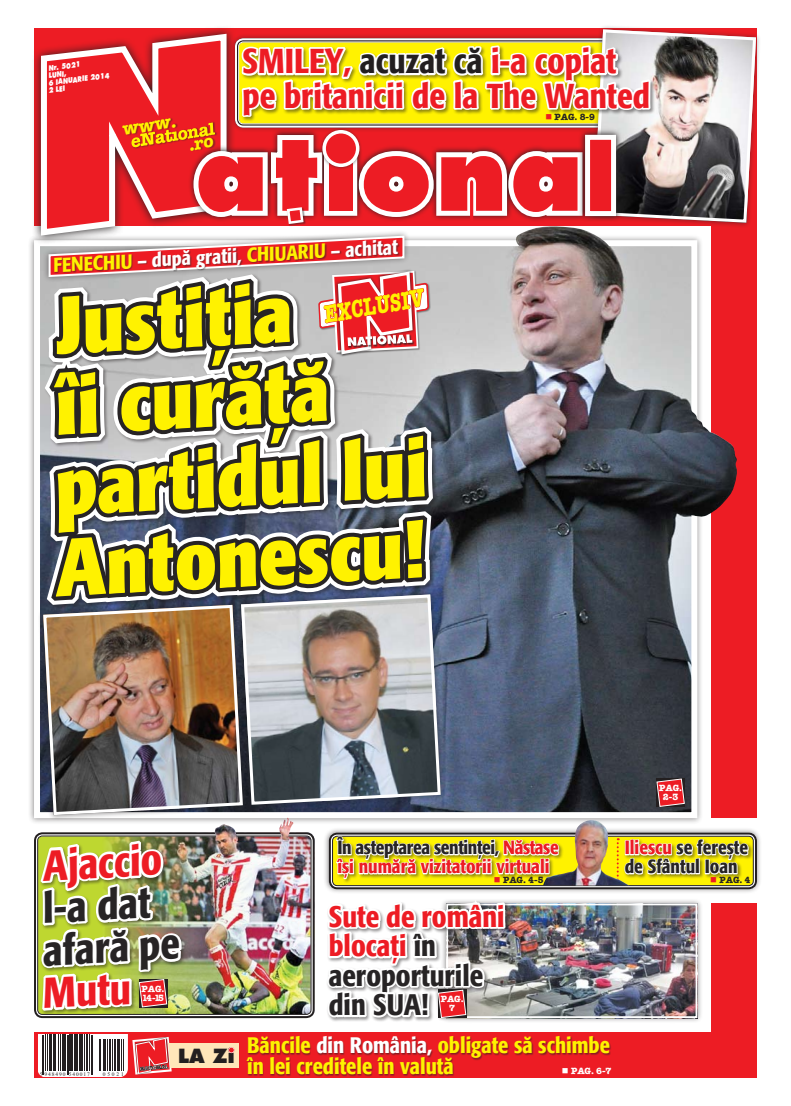
<style>
.page{position:relative;width:791px;height:1106px;background:#fff}
.page>*{position:absolute;margin:0;border:0;box-sizing:border-box;transform-origin:0 0}
.t1{font:100.7px "Futura Extra Bold Rom";color:#ed1c24}
.t2{font:700 condensed 80.6px/80.6px "R Formata";color:#fff200}
.t3{font:500 condensed 42.6px/42.4px "R Formata";color:#272425}
.t4{font:500 condensed 42.6px "R Formata";color:#ed1c24}
.t5{font:500 condensed 34.4px/34.4px "R Formata";color:#ed1c24}
.t6{font:500 condensed 29.5px/29.4px "R Formata";color:#272425}
.t7{font:24.7px "American Type Writer Bold Rom";color:#fff200;scale:.73 1}
.t8{font:500 condensed 22.3px/20.7px "R Formata";color:#fff200}
.t9{font:500 condensed 20px "R Formata";color:#fff}
.t10{font:19.1px "Futura Extra Bold Rom";color:#231f20}
.t11{font:500 condensed 19px/19px "R Formata";letter-spacing:-.01em;color:#ed1c24}
.t12{font:500 condensed 19px/19px "R Formata";color:#272425}
.t13{font:17.6px "American Type Writer Bold Rom";color:#fff200}
.t14{font:9px/9px "American Type Writer Bold Rom";color:#fff;text-align:center}
.t15{font:9px "American Type Writer Bold Rom";color:#272425}
.t16{font:7.3px/7.3px "Futura Extra Bold Rom";color:#fff;scale:.8 1}
.t17{font:5.5px "Times New Roman";letter-spacing:.18em;color:#231f20}
.s1{color:#231f20}
.s2{color:#ed1c24}
.s3{font-size:70.7px}
.s4{color:#fff200}
.s5{font-size:25px}
.s6{color:#272425}
.s7{color:#fff}
</style>
<div class="page">
<div style="left:623px;top:837px;width:163px;height:58px;background:#231f20;opacity:.5"></div>
<img style="left:35px;top:26px;width:723px;height:1052px">
<p class="t16" style="left:45px;top:65px;width:80px;text-indent:3px;rotate:-7deg">Nr. 5021<br>lun i,<br>6 ian uarie 2014<br>2 LEI</p>
<p class="t13" style="left:121px;top:119px;width:56px;rotate:-9deg">www.</p>
<h3 class="t5" style="left:243px;top:45px;width:409px">Smiley, <span class="s1">acuzat că</span> i-a copiat pe britanicii de la The Wanted</h3>
<p class="t15" style="left:545px;top:111px;width:51px"><span class="s2">■</span> PAG. 8-9</p>
<h1 class="t1" style="left:195px;top:111px;width:389px">at<span class="s3">I</span>ona</h1>
<p class="t9" style="left:52px;top:254px;width:346px;rotate:-3deg"><span class="s4">Fenechiu</span> – după gratii, <span class="s4">Chiuariu</span> – achitat</p>
<h2 class="t2" style="left:40px;top:288px;width:378px;rotate:-3deg">Justiţia<br>îi curăţă partidul lui<br>Antonescu!</h2>
<h3 class="t7" style="left:321px;top:300px;width:140px;rotate:-10deg">EXCLU<span class="s5">SIV</span></h3>
<p class="t14" style="left:659px;top:783px;width:24px">PAG.<br>2-3</p>
<h3 class="t4" style="left:41px;top:842px;width:120px;rotate:-3deg">Ajaccio</h3>
<h3 class="t3" style="left:39px;top:888px;width:138px;rotate:-3deg">l-a dat afară pe</h3>
<h3 class="t4" style="left:41px;top:969px;width:89px;rotate:-3deg">Mutu</h3>
<p class="t14" style="left:142px;top:983px;width:24px;text-align:left">PAG.<br>14 -15</p>
<p class="t17" style="left:40px;top:1070px;width:52px">5 948490 540017</p>
<p class="t17" style="left:103px;top:1070px;width:22px">05021</p>
<p class="t10" style="left:178px;top:1044px;width:58px">la Zi</p>
<p class="t11" style="left:337px;top:838px;width:223px"><span class="s6">În așteptarea sentinței,</span> Năstase își numără vizitatorii virtuali</p>
<p class="t12" style="left:625px;top:838px;width:125px"><span class="s2">Iliescu</span> se ferește de Sfântul Ioan</p>
<p class="t15" style="left:494px;top:873px;width:51px"><span class="s2">■</span> PAG. 4-5</p>
<p class="t15" style="left:710px;top:873px;width:42px"><span class="s2">■</span> PAG. 4</p>
<h3 class="t6" style="left:329px;top:902px;width:177px"><span class="s2">Sute de români blocați</span> în aeroporturile din SUA!</h3>
<p class="t14" style="left:441px;top:994px;width:24px">PAG.<br>7</p>
<p class="t8" style="left:247px;top:1035px;width:364px">Băncile <span class="s7">din România,</span> obligate să schimbe în lei creditele în valută</p>
<p class="t14" style="left:562px;top:1066px;width:51px">■ PAG. 6-7</p>
</div>
